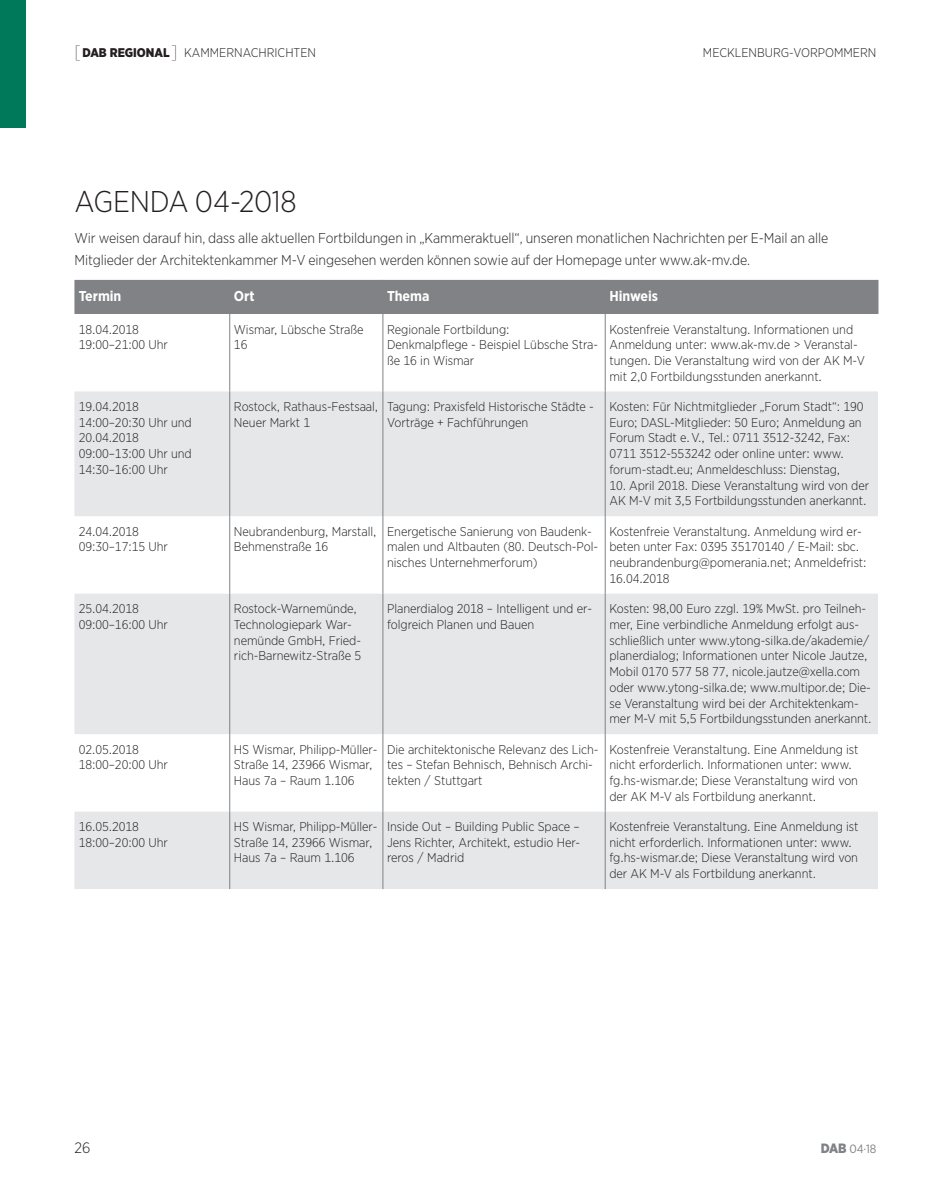
<style>
.page{position:relative;width:936px;height:1191px;background:#fff}
.page>*{position:absolute;margin:0;border:0;box-sizing:border-box;transform-origin:0 0}
.t1{font:300 30px "Gotham Narrow";letter-spacing:-.015em;color:#231f20}
.t2{font:300 15px "Gotham Narrow";color:#231f20}
.t3{font:300 14.25px/22.2px "Gotham Narrow";letter-spacing:-.005em;color:#231f20}
.t4{font:700 14.25px "Gotham Narrow";letter-spacing:-.005em;color:#fff}
.t5{font:300 12.75px/15.8px "Gotham Narrow";letter-spacing:-.005em;color:#231f20}
.t6{font:300 12.6px "Gotham Narrow";color:#231f20}
.t7{font:12px "Gotham Narrow";color:#808285}
.s1{font-weight:100;font-size:18px}
.s2{font-weight:900}
.s3{font-weight:900;font-size:13.5px}
</style>
<div class="page">
<div style="left:74px;top:280px;width:803px;height:34px;background:#808285"></div>
<svg style="left:74px;top:391px;width:803px;height:498px;fill:#e6e7e9"></svg>
<hr style="left:229px;top:314px;width:1px;height:77px;background:#808285">
<hr style="left:382px;top:314px;width:1px;height:77px;background:#808285">
<hr style="left:605px;top:314px;width:1px;height:77px;background:#808285">
<hr style="left:229px;top:391px;width:1px;height:125px;background:#808285">
<hr style="left:382px;top:391px;width:1px;height:125px;background:#808285">
<hr style="left:605px;top:391px;width:1px;height:125px;background:#808285">
<hr style="left:229px;top:516px;width:1px;height:77px;background:#808285">
<hr style="left:382px;top:516px;width:1px;height:77px;background:#808285">
<hr style="left:605px;top:516px;width:1px;height:77px;background:#808285">
<hr style="left:229px;top:593px;width:1px;height:141px;background:#808285">
<hr style="left:382px;top:593px;width:1px;height:141px;background:#808285">
<hr style="left:605px;top:593px;width:1px;height:141px;background:#808285">
<hr style="left:229px;top:734px;width:1px;height:77px;background:#808285">
<hr style="left:382px;top:734px;width:1px;height:77px;background:#808285">
<hr style="left:605px;top:734px;width:1px;height:77px;background:#808285">
<hr style="left:229px;top:811px;width:1px;height:78px;background:#808285">
<hr style="left:382px;top:811px;width:1px;height:78px;background:#808285">
<hr style="left:605px;top:811px;width:1px;height:78px;background:#808285">
<hr style="left:229px;top:280px;width:1px;height:34px;background:#808285">
<hr style="left:382px;top:280px;width:1px;height:34px;background:#808285">
<hr style="left:605px;top:280px;width:1px;height:34px;background:#808285">
<hr style="left:877px;top:280px;width:1px;height:34px;background:#808285">
<div style="left:0;top:0;width:26px;height:128px;background:#00795a"></div>
<p class="t6" style="left:74px;top:45px;width:243px"><span class="s1">[</span><span class="s2">DAB REGIONAL</span><span class="s1">]</span> KAMMERNACHRICHTEN</p>
<p class="t6" style="left:703px;top:45px;width:175px">MECKLENBURG-VORPOMMERN</p>
<h1 class="t1" style="left:74px;top:183px;width:224px">AGENDA 04-2018</h1>
<p class="t3" style="left:74px;top:226px;width:755px">Wir weisen darauf hin, dass alle aktuellen Fortbildungen in „Kammeraktuell“, unseren monatlichen Nachrichten per E-Mail an alle<br>Mitglieder der Architektenkammer M-V eingesehen werden können sowie auf der Homepage unter www.ak-mv.de.</p>
<p class="t4" style="left:79px;top:286px;width:44px">Termin</p>
<p class="t4" style="left:234px;top:286px;width:22px">Ort</p>
<p class="t4" style="left:387px;top:286px;width:44px">Thema</p>
<p class="t4" style="left:609px;top:286px;width:50px">Hinweis</p>
<p class="t5" style="left:79px;top:321px;width:91px">18.04.2018<br>19:00–21:00 Uhr</p>
<p class="t5" style="left:234px;top:321px;width:131px">Wismar, Lübsche Straße<br>16</p>
<p class="t5" style="left:387px;top:321px;width:212px">Regionale Fortbildung:<br>Denkmalpflege - Beispiel Lübsche Stra&shy;ße 16 in Wismar</p>
<p class="t5" style="left:609px;top:321px;width:257px">Kostenfreie Veranstaltung. Informationen und Anmeldung unter: www.ak-mv.de &gt; Veranstal&shy;tungen. Die Veranstaltung wird von der AK M-V mit 2,0 Fortbildungsstunden anerkannt.</p>
<p class="t5" style="left:79px;top:398px;width:114px">19.04.2018<br>14:00–20:30 Uhr und<br>20.04.2018<br>09:00–13:00 Uhr und<br>14:30–16:00 Uhr</p>
<p class="t5" style="left:234px;top:398px;width:146px">Rostock, Rathaus-Festsaal,<br>Neuer Markt 1</p>
<p class="t5" style="left:387px;top:398px;width:208px">Tagung: Praxisfeld Historische Städte -<br>Vorträge + Fachführungen</p>
<p class="t5" style="left:609px;top:398px;width:255px">Kosten: Für Nichtmitglieder „Forum Stadt“: 190<br>Euro; DASL-Mitglieder: 50 Euro; Anmeldung an Forum Stadt e. V., Tel.: 0711 3512-3242, Fax:<br>0711 3512-553242 oder online unter: www. forum-stadt.eu; Anmeldeschluss: Dienstag,</p>
<p class="t5" style="left:609px;top:477px;width:261px">10. April 2018. Diese Veranstaltung wird von der<br>AK M-V mit 3,5 Fortbildungsstunden anerkannt.</p>
<p class="t5" style="left:79px;top:523px;width:91px">24.04.2018<br>09:30–17:15 Uhr</p>
<p class="t5" style="left:234px;top:523px;width:144px">Neubrandenburg, Marstall,<br>Behmenstraße 16</p>
<p class="t5" style="left:387px;top:523px;width:212px">Energetische Sanierung von Baudenk&shy;malen und Altbauten (80. Deutsch-Pol&shy;nisches Unternehmerforum)</p>
<p class="t5" style="left:609px;top:523px;width:259px">Kostenfreie Veranstaltung. Anmeldung wird er&shy;beten unter Fax: 0395 35170140 / E-Mail: sbc. neubrandenburg@pomerania.net; Anmeldefrist:<br>16.04.2018</p>
<p class="t5" style="left:79px;top:600px;width:91px">25.04.2018<br>09:00–16:00 Uhr</p>
<p class="t5" style="left:234px;top:600px;width:129px">Rostock-Warnemünde,<br>Technologiepark War&shy;nemünde GmbH, Fried&shy;rich-Barnewitz-Straße 5</p>
<p class="t5" style="left:387px;top:600px;width:206px">Planerdialog 2018 – Intelligent und er&shy;folgreich Planen und Bauen</p>
<p class="t5" style="left:609px;top:600px;width:264px">Kosten: 98,00 Euro zzgl. 19% MwSt. pro Teilneh&shy;mer, Eine verbindliche Anmeldung erfolgt aus&shy;schließlich unter www.ytong-silka.de/akademie/ planerdialog; Informationen unter Nicole Jautze, Mobil 0170 577 58 77, nicole.jautze@xella.com oder www.ytong-silka.de; www.multipor.de; Die&shy;se Veranstaltung wird bei der Architektenkam&shy;mer M-V mit 5,5 Fortbildungsstunden anerkannt.</p>
<p class="t5" style="left:79px;top:741px;width:91px">02.05.2018<br>18:00–20:00 Uhr</p>
<p class="t5" style="left:234px;top:741px;width:145px">HS Wismar, Philipp-Müller-<br>Straße 14, 23966 Wismar,<br>Haus 7a – Raum 1.106</p>
<p class="t5" style="left:387px;top:741px;width:213px">Die architektonische Relevanz des Lich&shy;tes – Stefan Behnisch, Behnisch Archi&shy;tekten / Stuttgart</p>
<p class="t5" style="left:609px;top:741px;width:250px">Kostenfreie Veranstaltung. Eine Anmeldung ist nicht erforderlich. Informationen unter: www. fg.hs-wismar.de; Diese Veranstaltung wird von der AK M-V als Fortbildung anerkannt.</p>
<p class="t5" style="left:79px;top:818px;width:91px">16.05.2018<br>18:00–20:00 Uhr</p>
<p class="t5" style="left:234px;top:818px;width:145px">HS Wismar, Philipp-Müller-<br>Straße 14, 23966 Wismar,<br>Haus 7a – Raum 1.106</p>
<p class="t5" style="left:387px;top:818px;width:195px;text-align:justify">Inside Out – Building Public Space – Jens Richter, Architekt, estudio Her&shy;reros / Madrid</p>
<p class="t5" style="left:609px;top:818px;width:250px">Kostenfreie Veranstaltung. Eine Anmeldung ist nicht erforderlich. Informationen unter: www. fg.hs-wismar.de; Diese Veranstaltung wird von der AK M-V als Fortbildung anerkannt.</p>
<p class="t2" style="left:74px;top:1138px;width:17px">26</p>
<p class="t7" style="left:820px;top:1141px;width:57px"><span class="s3">DAB</span> 04·18</p>
</div>
